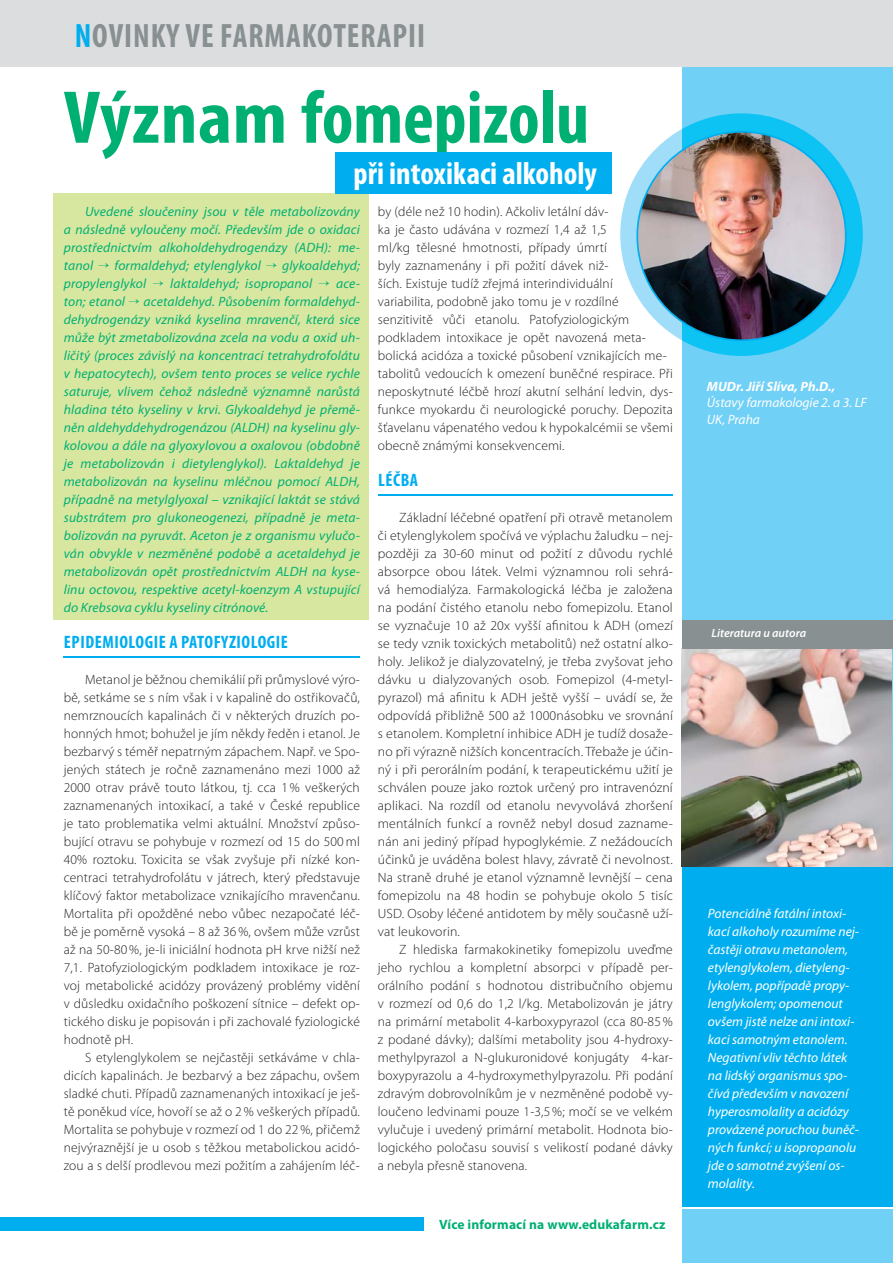
<style>
.page{position:relative;width:893px;height:1263px;background:#fff}
.page>*{position:absolute;margin:0;border:0;box-sizing:border-box;transform-origin:0 0}
.t1{font:700 condensed 75.45px "Myriad Pro";color:#00b072;scale:1.06 1}
.t2{font:700 condensed 33.9px "Myriad Pro";letter-spacing:.03em;color:#889092;scale:.95 1}
.t3{font:700 condensed 31.65px "Myriad Pro";color:#fff}
.t4{font:700 condensed 18px "Myriad Pro";letter-spacing:.03em;color:#00aeef}
.t5{font:300 13.5px/18px "Myriad Pro";letter-spacing:.01em;color:#231f20;text-align:justify}
.t6{font:italic 13.5px/18px "Myriad Pro";letter-spacing:.01em;color:#00b072;text-align:justify}
.t7{font:italic 13.5px/18px "Myriad Pro";color:#fff}
.t8{font:700 13.5px "Myriad Pro";letter-spacing:.01em;color:#00b072}
.t9{font:italic 700 13.5px "Myriad Pro";color:#fff}
.t10{font:italic 600 12px "Myriad Pro";color:#fff}
.s1{color:#00aeef}
</style>
<div class="page">
<div style="left:53px;top:193px;width:316px;height:427px;background:#d8e7a0"></div>
<div style="left:682px;top:0;width:210px;height:1263px;background:#71d0f6"></div>
<hr style="left:64px;top:657px;width:296px;height:1px;background:#00aeef">
<hr style="left:378px;top:495px;width:295px;height:1px;background:#00aeef">
<hr style="left:0;top:1208px;width:893px;height:1px;background:#fff">
<img style="left:681px;top:648px;width:211px;height:218px">
<img style="left:620px;top:113px;width:243px;height:243px">
<div style="left:335px;top:152px;width:277px;height:41px;background:#00aeef"></div>
<div style="left:0;top:1218px;width:423px;height:13px;background:#00aeef"></div>
<div style="left:682px;top:867px;width:210px;height:340px;background:#00aeef"></div>
<div style="left:682px;top:620px;width:211px;height:28px;background:#889092"></div>
<div style="left:0;top:0;width:893px;height:67px;background:#dcddde"></div>
<h2 class="t2" style="left:87px;top:21px;width:135px"><span class="s1">R</span>OZHOVOR</h2>
<h2 class="t2" style="left:75px;top:23px;width:370px"><span class="s1">N</span>OVINKY VE FARMAKOTERAPII</h2>
<h1 class="t1" style="left:64px;top:89px;width:497px">Význam fomepizolu</h1>
<h3 class="t3" style="left:354px;top:161px;width:245px">při intoxikaci alkoholy</h3>
<p class="t6" style="left:64px;top:204px;width:298px;text-indent:21px">Uvedené sloučeniny jsou v těle metabolizovány a následně vyloučeny močí. Především jde o oxidaci prostřednictvím alkoholdehydrogenázy (ADH): me&shy;tanol → formaldehyd; etylenglykol → glykoaldehyd; propylenglykol → laktaldehyd; isopropanol → ace&shy;ton; etanol → acetaldehyd. Působením formaldehyd&shy;dehydrogenázy vzniká kyselina mravenčí, která sice může být zmetabolizována zcela na vodu a oxid uh&shy;ličitý (proces závislý na koncentraci tetrahydrofolátu v hepatocytech), ovšem tento proces se velice rychle saturuje, vlivem čehož následně významně narůstá hladina této kyseliny v krvi. Glykoaldehyd je přemě&shy;něn aldehyddehydrogenázou (ALDH) na kyselinu gly&shy;kolovou a dále na glyoxylovou a oxalovou (obdobně je metabolizován i dietylenglykol). Laktaldehyd je metabolizován na kyselinu mléčnou pomocí ALDH, případně na metylglyoxal – vznikající laktát se stává substrátem pro glukoneogenezi, případně je meta&shy;bolizován na pyruvát. Aceton je z organismu vylučo&shy;ván obvykle v nezměněné podobě a acetaldehyd je metabolizován opět prostřednictvím ALDH na kyse&shy;linu octovou, respektive acetyl-koenzym A vstupující do Krebsova cyklu kyseliny citrónové.</p>
<h3 class="t4" style="left:64px;top:635px;width:226px">EPIDEMIOLOGIE A PATOFYZIOLOGIE</h3>
<p class="t5" style="left:64px;top:672px;width:298px;text-indent:21px">Metanol je běžnou chemikálií při průmyslové výro&shy;bě, setkáme se s ním však i v kapalině do ostřikovačů, nemrznoucích kapalinách či v některých druzích po&shy;honných hmot; bohužel je jím někdy ředěn i etanol. Je bezbarvý s téměř nepatrným zápachem. Např. ve Spo&shy;jených státech je ročně zaznamenáno mezi 1000 až 2000 otrav právě touto látkou, tj. cca 1 % veškerých zaznamenaných intoxikací, a také v České republice je tato problematika velmi aktuální. Množství způso&shy;bující otravu se pohybuje v rozmezí od 15 do 500 ml 40% roztoku. Toxicita se však zvyšuje při nízké kon&shy;centraci tetrahydrofolátu v játrech, který představuje klíčový faktor metabolizace vznikajícího mravenčanu.<br>Mortalita při opožděné nebo vůbec nezapočaté léč&shy;bě je poměrně vysoká – 8 až 36 %, ovšem může vzrůst až na 50-80 %, je-li iniciální hodnota pH krve nižší než 7,1. Patofyziologickým podkladem intoxikace je roz&shy;voj metabolické acidózy provázený problémy vidění v důsledku oxidačního poškození sítnice – defekt op&shy;tického disku je popisován i při zachovalé fyziologické hodnotě pH.</p>
<p class="t5" style="left:64px;top:1050px;width:298px;text-indent:21px">S etylenglykolem se nejčastěji setkáváme v chla&shy;dicích kapalinách. Je bezbarvý a bez zápachu, ovšem sladké chuti. Případů zaznamenaných intoxikací je ješ&shy;tě poněkud více, hovoří se až o 2 % veškerých případů.<br>Mortalita se pohybuje v rozmezí od 1 do 22 %, přičemž nejvýraznější je u osob s těžkou metabolickou acidó&shy;zou a s delší prodlevou mezi požitím a zahájením léč-</p>
<p class="t5" style="left:378px;top:204px;width:296px;text-align:left">by (déle než 10 hodin). Ačkoliv letální dáv-<br>ka je často udávána v rozmezí 1,4 až 1,5<br>ml/kg tělesné hmotnosti, případy úmrtí<br>byly zaznamenány i při požití dávek niž-<br>ších. Existuje tudíž zřejmá interindividuální<br>variabilita, podobně jako tomu je v rozdílné senzitivitě vůči etanolu. Patofyziologickým podkladem intoxikace je opět navozená meta&shy;bolická acidóza a toxické působení vznikajících me&shy;tabolitů vedoucích k omezení buněčné respirace. Při neposkytnuté léčbě hrozí akutní selhání ledvin, dys&shy;funkce myokardu či neurologické poruchy. Depozita šťavelanu vápenatého vedou k hypokalcémii se všemi obecně známými konsekvencemi.</p>
<h3 class="t4" style="left:378px;top:473px;width:42px">LÉČBA</h3>
<p class="t5" style="left:378px;top:510px;width:297px;text-indent:21px">Základní léčebné opatření při otravě metanolem či etylenglykolem spočívá ve výplachu žaludku – nej&shy;později za 30-60 minut od požití z důvodu rychlé absorpce obou látek. Velmi významnou roli sehrá&shy;vá hemodialýza. Farmakologická léčba je založena na podání čistého etanolu nebo fomepizolu. Etanol se vyznačuje 10 až 20x vyšší afinitou k ADH (omezí se tedy vznik toxických metabolitů) než ostatní alko&shy;holy. Jelikož je dialyzovatelný, je třeba zvyšovat jeho dávku u dialyzovaných osob. Fomepizol (4-metyl&shy;pyrazol) má afinitu k ADH ještě vyšší – uvádí se, že odpovídá přibližně 500 až 1000násobku ve srovnání s etanolem. Kompletní inhibice ADH je tudíž dosaže&shy;no při výrazně nižších koncentracích. Třebaže je účin&shy;ný i při perorálním podání, k terapeutickému užití je schválen pouze jako roztok určený pro intravenózní aplikaci. Na rozdíl od etanolu nevyvolává zhoršení mentálních funkcí a rovněž nebyl dosud zazname&shy;nán ani jediný případ hypoglykémie. Z nežádoucích účinků je uváděna bolest hlavy, závratě či nevolnost.<br>Na straně druhé je etanol významně levnější – cena fomepizolu na 48 hodin se pohybuje okolo 5 tisíc USD. Osoby léčené antidotem by měly současně uží&shy;vat leukovorin.</p>
<p class="t5" style="left:378px;top:942px;width:297px;text-indent:21px">Z hlediska farmakokinetiky fomepizolu uveďme jeho rychlou a kompletní absorpci v případě per&shy;orálního podání s hodnotou distribučního objemu v rozmezí od 0,6 do 1,2 l/kg. Metabolizován je játry na primární metabolit 4-karboxypyrazol (cca 80-85 % z podané dávky); dalšími metabolity jsou 4-hydroxy&shy;methylpyrazol a N-glukuronidové konjugáty 4-kar&shy;boxypyrazolu a 4-hydroxymethylpyrazolu. Při podání zdravým dobrovolníkům je v nezměněné podobě vy&shy;loučeno ledvinami pouze 1-3,5 %; močí se ve velkém vylučuje i uvedený primární metabolit. Hodnota bio&shy;logického poločasu souvisí s velikostí podané dávky a nebyla přesně stanovena.</p>
<p class="t8" style="left:439px;top:1219px;width:228px">Více informací na www.edukafarm.cz</p>
<p class="t9" style="left:707px;top:382px;width:130px">MUDr. Jiří Slíva, Ph.D.,</p>
<p class="t7" style="left:707px;top:396px;width:161px;line-height:16.2px">Ústavy farmakologie 2. a 3. LF<br>UK, Praha</p>
<p class="t10" style="left:711px;top:628px;width:96px">Literatura u autora</p>
<p class="t7" style="left:708px;top:906px;width:153px">Potenciálně fatální intoxi&shy;kací alkoholy rozumíme nej&shy;častěji otravu metanolem, etylenglykolem, dietyleng&shy;lykolem, popřípadě propy&shy;lenglykolem; opomenout ovšem jistě nelze ani intoxi&shy;kaci samotným etanolem.<br>Negativní vliv těchto látek na lidský organismus spo&shy;čívá především v navození hyperosmolality a acidózy provázené poruchou buněč&shy;ných funkcí; u isopropanolu jde o samotné zvýšení os&shy;molality.</p>
</div>
